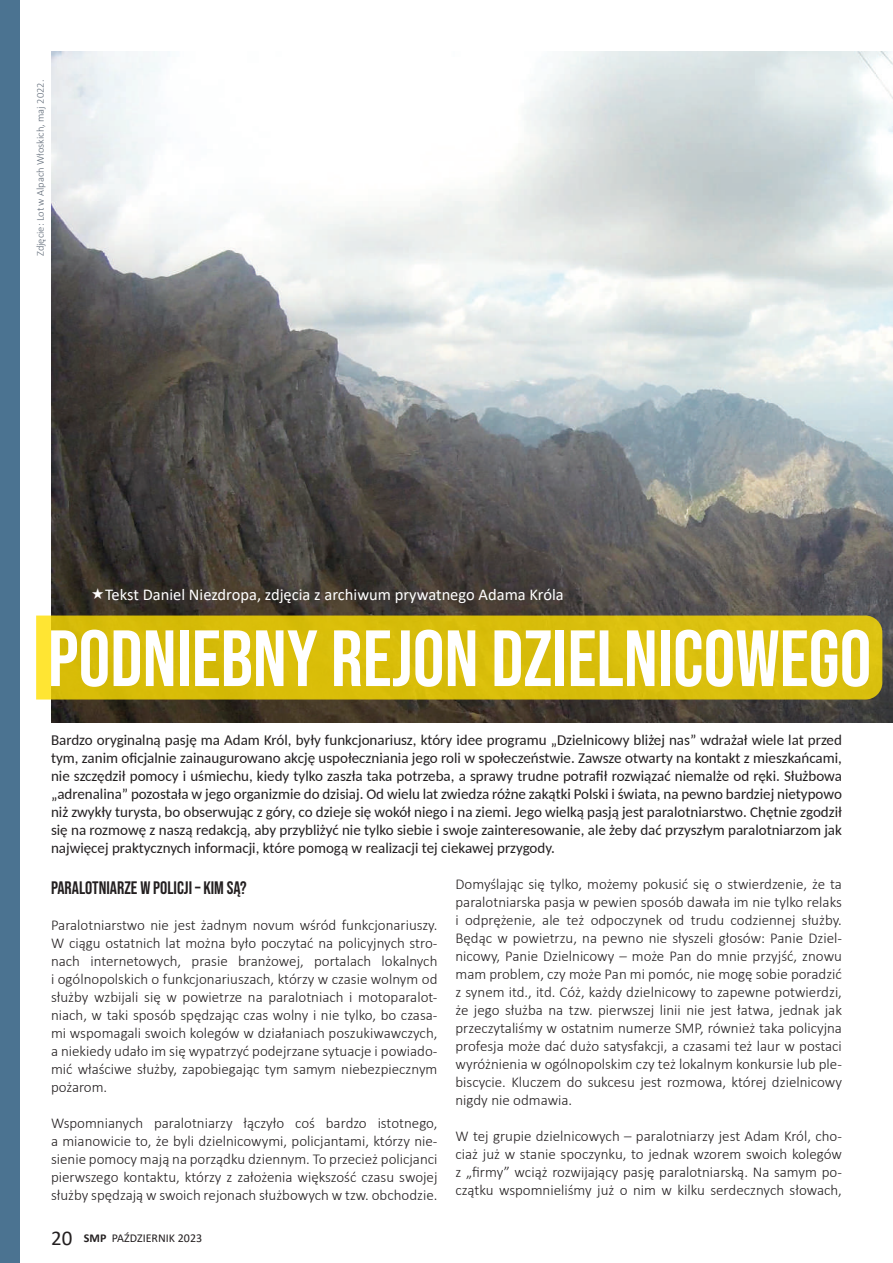
<style>
.page{position:relative;width:893px;height:1263px;background:#fff}
.page>*{position:absolute;margin:0;border:0;box-sizing:border-box;transform-origin:0 0}
.t1{font:79.5px "Bebas Neue";color:#fff}
.t2{font:18px "Bebas Neue";color:#231f20}
.t3{font:16.5px "Calibri";color:#fff}
.t4{font:300 15px/18px "Calibri";color:#231f20;text-align:justify}
.t5{font:15px/18px "Carlito";color:#231f20;text-align:justify}
.t6{font:12px "Calibri";color:#231f20}
.t7{font:300 10.5px "Calibri";color:#5f6a77}
.s1{font-size:21px}
.s2{font-weight:700}
</style>
<div class="page">
<div style="left:0;top:0;width:19px;height:1263px;background:#4b7391"></div>
<img style="left:51px;top:51px;width:842px;height:672px">
<div style="left:36px;top:615px;width:846px;height:84px;background:#d9be0a"></div>
<svg style="left:92px;top:588px;width:11px;height:11px"></svg>
<p class="t7" style="left:34px;top:256px;width:178px;rotate:-90deg">Zdjęcie: Lot w Alpach Włoskich, maj 2022.</p>
<p class="t3" style="left:105px;top:583px;width:460px">Tekst Daniel Niezdropa, zdjęcia z archiwum prywatnego Adama Króla</p>
<h1 class="t1" style="left:48px;top:613px;width:825px">PODNIEBNY REJON DZIELNICOWEGO</h1>
<p class="t5" style="left:51px;top:730px;width:792px">Bardzo oryginalną pasję ma Adam Król, były funkcjonariusz, który idee programu „Dzielnicowy bliżej nas” wdrażał wiele lat przed tym, zanim oficjalnie zainaugurowano akcję uspołeczniania jego roli w społeczeństwie. Zawsze otwarty na kontakt z mieszkańcami, nie szczędził pomocy i uśmiechu, kiedy tylko zaszła taka potrzeba, a sprawy trudne potrafił rozwiązać niemalże od ręki. Służbowa „adrenalina” pozostała w jego organizmie do dzisiaj. Od wielu lat zwiedza różne zakątki Polski i świata, na pewno bardziej nietypowo niż zwykły turysta, bo obserwując z góry, co dzieje się wokół niego i na ziemi. Jego wielką pasją jest paralotniarstwo. Chętnie zgodził się na rozmowę z naszą redakcją, aby przybliżyć nie tylko siebie i swoje zainteresowanie, ale żeby dać przyszłym paralotniarzom jak najwięcej praktycznych informacji, które pomogą w realizacji tej ciekawej przygody.</p>
<p class="t2" style="left:51px;top:878px;width:197px">PARALOTNIARZE W POLICJI – KIM SĄ?</p>
<p class="t4" style="left:51px;top:916px;width:388px">Paralotniarstwo nie jest żadnym novum wśród funkcjonariuszy.<br>W ciągu ostatnich lat można było poczytać na policyjnych stro&shy;nach internetowych, prasie branżowej, portalach lokalnych i ogólnopolskich o funkcjonariuszach, którzy w czasie wolnym od służby wzbijali się w powietrze na paralotniach i motoparalot&shy;niach, w taki sposób spędzając czas wolny i nie tylko, bo czasa&shy;mi wspomagali swoich kolegów w działaniach poszukiwawczych, a niekiedy udało im się wypatrzyć podejrzane sytuacje i powiado&shy;mić właściwe służby, zapobiegając tym samym niebezpiecznym pożarom.</p>
<p class="t4" style="left:51px;top:1114px;width:388px">Wspomnianych paralotniarzy łączyło coś bardzo istotnego, a mianowicie to, że byli dzielnicowymi, policjantami, którzy nie&shy;sienie pomocy mają na porządku dziennym. To przecież policjanci pierwszego kontaktu, którzy z założenia większość czasu swojej służby spędzają w swoich rejonach służbowych w tzw. obchodzie.</p>
<p class="t4" style="left:455px;top:875px;width:388px">Domyślając się tylko, możemy pokusić się o stwierdzenie, że ta paralotniarska pasja w pewien sposób dawała im nie tylko relaks i odprężenie, ale też odpoczynek od trudu codziennej służby.<br>Będąc w powietrzu, na pewno nie słyszeli głosów: Panie Dziel&shy;nicowy, Panie Dzielnicowy – może Pan do mnie przyjść, znowu mam problem, czy może Pan mi pomóc, nie mogę sobie poradzić z synem itd., itd. Cóż, każdy dzielnicowy to zapewne potwierdzi, że jego służba na tzw. pierwszej linii nie jest łatwa, jednak jak przeczytaliśmy w ostatnim numerze SMP, również taka policyjna profesja może dać dużo satysfakcji, a czasami też laur w postaci wyróżnienia w ogólnopolskim czy też lokalnym konkursie lub ple&shy;biscycie. Kluczem do sukcesu jest rozmowa, której dzielnicowy nigdy nie odmawia.</p>
<p class="t4" style="left:455px;top:1127px;width:388px">W tej grupie dzielnicowych – paralotniarzy jest Adam Król, cho&shy;ciaż już w stanie spoczynku, to jednak wzorem swoich kolegów z „firmy” wciąż rozwijający pasję paralotniarską. Na samym po&shy;czątku wspomnieliśmy już o nim w kilku serdecznych słowach,</p>
<p class="t6" style="left:51px;top:1229px;width:153px"><span class="s1">20</span> <span class="s2">SMP</span> PAŹDZIERNIK 2023</p>
</div>
